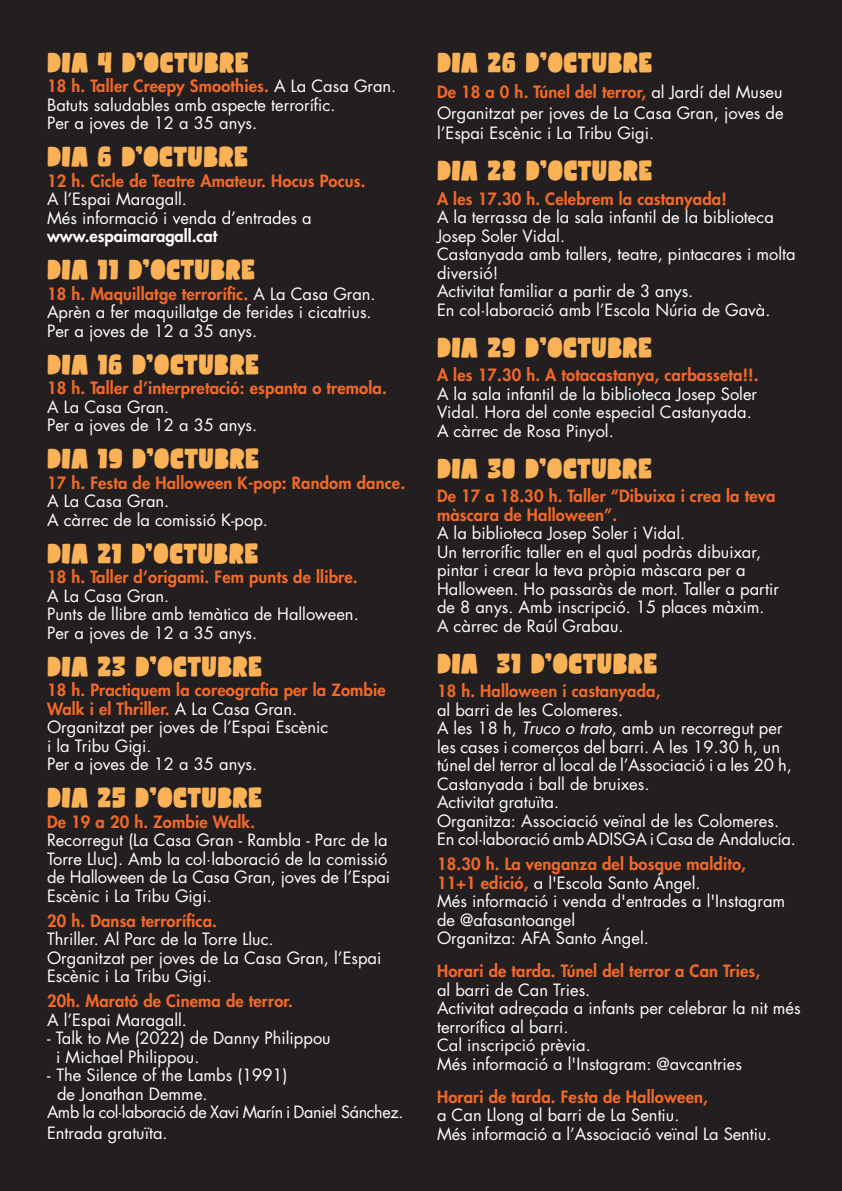
<style>
.page{position:relative;width:842px;height:1191px;background:#231f20}
.page>*{position:absolute;margin:0;border:0;box-sizing:border-box;transform-origin:0 0}
.t1{font:28px "Bata";letter-spacing:.025em;color:#fbb257;scale:.89 1}
.t2{font:16.4px/18.4px "Futura Std";color:#fff}
.t3{font:800 16.4px/18.4px "Futura Std";letter-spacing:.01em;color:#f26929}
.t4{font:16.4px "Futura Std";letter-spacing:-.025em;color:#fff}
.t5{font:800 16.4px "Futura Std";color:#fff}
.s1{font-weight:800;color:#f26929}
.s2{font-style:italic}
</style>
<div class="page">
<h1 class="t1" style="left:47px;top:45px;width:228px">DIA 4 D’OCTUBRE</h1>
<p class="t2" style="left:47px;top:77px;width:351px"><span class="s1">18 h. Taller Creepy Smoothies.</span> A La Casa Gran.<br>Batuts saludables amb aspecte terrorífic.<br>Per a joves de 12 a 35 anys.</p>
<h1 class="t1" style="left:47px;top:139px;width:227px">DIA 6 D’OCTUBRE</h1>
<p class="t3" style="left:47px;top:171px;width:320px">12 h. Cicle de Teatre Amateur. Hocus Pocus.</p>
<p class="t2" style="left:47px;top:190px;width:266px">A l’Espai Maragall.<br>Més informació i venda d’entrades a</p>
<p class="t5" style="left:47px;top:226px;width:172px">www.espaimaragall.cat</p>
<h1 class="t1" style="left:47px;top:252px;width:235px">DIA 11 D’OCTUBRE</h1>
<p class="t2" style="left:47px;top:284px;width:330px"><span class="s1">18 h. Maquillatge terrorífic.</span> A La Casa Gran.<br>Aprèn a fer maquillatge de ferides i cicatrius.<br>Per a joves de 12 a 35 anys.</p>
<h1 class="t1" style="left:47px;top:347px;width:239px">DIA 16 D’OCTUBRE</h1>
<p class="t3" style="left:47px;top:379px;width:341px">18 h. Taller d’interpretació: espanta o tremola.</p>
<p class="t2" style="left:47px;top:397px;width:212px">A La Casa Gran.<br>Per a joves de 12 a 35 anys.</p>
<h1 class="t1" style="left:47px;top:441px;width:240px">DIA 19 D’OCTUBRE</h1>
<p class="t3" style="left:47px;top:473px;width:360px">17 h. Festa de Halloween K-pop: Random dance.</p>
<p class="t2" style="left:47px;top:492px;width:222px">A La Casa Gran.<br>A càrrec de la comissió K-pop.</p>
<h1 class="t1" style="left:47px;top:536px;width:239px">DIA 21 D’OCTUBRE</h1>
<p class="t3" style="left:47px;top:568px;width:312px">18 h. Taller d’origami. Fem punts de llibre.</p>
<p class="t2" style="left:47px;top:586px;width:313px">A La Casa Gran.<br>Punts de llibre amb temàtica de Halloween.<br>Per a joves de 12 a 35 anys.</p>
<h1 class="t1" style="left:47px;top:649px;width:243px">DIA 23 D’OCTUBRE</h1>
<p class="t2" style="left:47px;top:681px;width:340px"><span class="s1">18 h. Practiquem la coreografia per la Zombie<br>Walk i el Thriller.</span> A La Casa Gran.<br>Organitzat per joves de l’Espai Escènic<br>i la Tribu Gigi.<br>Per a joves de 12 a 35 anys.</p>
<h1 class="t1" style="left:47px;top:780px;width:243px">DIA 25 D’OCTUBRE</h1>
<p class="t3" style="left:47px;top:812px;width:210px">De 19 a 20 h. Zombie Walk.</p>
<p class="t2" style="left:47px;top:831px;width:345px">Recorregut (La Casa Gran - Rambla - Parc de la Torre Lluc). Amb la col·laboració de la comissió de Halloween de La Casa Gran, joves de l’Espai Escènic i La Tribu Gigi.</p>
<p class="t3" style="left:47px;top:911px;width:171px">20 h. Dansa terrorífica.</p>
<p class="t2" style="left:47px;top:930px;width:336px">Thriller. Al Parc de la Torre Lluc.<br>Organitzat per joves de La Casa Gran, l’Espai<br>Escènic i La Tribu Gigi.</p>
<p class="t3" style="left:47px;top:992px;width:247px">20h. Marató de Cinema de terror.</p>
<p class="t2" style="left:47px;top:1010px;width:141px">A l’Espai Maragall.</p>
<p class="t2" style="left:56px;top:1029px;width:276px;text-indent:-9px">- Talk to Me (2022) de Danny Philippou i Michael Philippou.</p>
<p class="t2" style="left:47px;top:1066px;width:242px">- The Silence of the Lambs (1991)</p>
<p class="t2" style="left:57px;top:1084px;width:152px">de Jonathan Demme.</p>
<p class="t4" style="left:47px;top:1101px;width:358px">Amb la col·laboració de Xavi Marín i Daniel Sánchez.</p>
<p class="t2" style="left:47px;top:1123px;width:122px">Entrada gratuïta.</p>
<h1 class="t1" style="left:437px;top:45px;width:243px">DIA 26 D’OCTUBRE</h1>
<p class="t2" style="left:437px;top:82px;width:348px;line-height:20.4px;text-align:justify"><span class="s1">De 18 a 0 h. Túnel del terror,</span> al Jardí del Museu Organitzat per joves de La Casa Gran, joves de l’Espai Escènic i La Tribu Gigi.</p>
<h1 class="t1" style="left:437px;top:153px;width:243px">DIA 28 D’OCTUBRE</h1>
<p class="t3" style="left:437px;top:189px;width:291px">A les 17.30 h. Celebrem la castanyada!</p>
<p class="t2" style="left:437px;top:208px;width:360px">A la terrassa de la sala infantil de la biblioteca Josep Soler Vidal.<br>Castanyada amb tallers, teatre, pintacares i molta diversió!<br>Activitat familiar a partir de 3 anys.<br>En col·laboració amb l’Escola Núria de Gavà.</p>
<h1 class="t1" style="left:437px;top:330px;width:243px">DIA 29 D’OCTUBRE</h1>
<p class="t3" style="left:437px;top:366px;width:323px">A les 17.30 h. A totacastanya, carbasseta!!.</p>
<p class="t2" style="left:437px;top:384px;width:322px">A la sala infantil de la biblioteca Josep Soler<br>Vidal. Hora del conte especial Castanyada.<br>A càrrec de Rosa Pinyol.</p>
<h1 class="t1" style="left:437px;top:451px;width:243px">DIA 30 D’OCTUBRE</h1>
<p class="t3" style="left:437px;top:487px;width:340px">De 17 a 18.30 h. Taller “Dibuixa i crea la teva màscara de Halloween”.</p>
<p class="t2" style="left:437px;top:524px;width:343px">A la biblioteca Josep Soler i Vidal.<br>Un terrorífic taller en el qual podràs dibuixar, pintar i crear la teva pròpia màscara per a Halloween. Ho passaràs de mort. Taller a partir de 8 anys. Amb inscripció. 15 places màxim.<br>A càrrec de Raúl Grabau.</p>
<h1 class="t1" style="left:437px;top:646px;width:249px">DIA 31 D’OCTUBRE</h1>
<p class="t3" style="left:437px;top:682px;width:225px">18 h. Halloween i castanyada,</p>
<p class="t2" style="left:437px;top:700px;width:360px">al barri de les Colomeres.<br>A les 18 h, <span class="s2">Truco o trato</span>, amb un recorregut per les cases i comerços del barri. A les 19.30 h, un túnel del terror al local de l’Associació i a les 20 h, Castanyada i ball de bruixes.<br>Activitat gratuïta.<br>Organitza: Associació veïnal de les Colomeres.<br>En col·laboració amb ADISGA iCasa de Andalucía.</p>
<p class="t2" style="left:437px;top:855px;width:350px"><span class="s1">18.30 h. La venganza del bosque maldito, 11+1 edició,</span> a l'Escola Santo Ángel.<br>Més informació i venda d'entrades a l'Instagram de @afasantoangel<br>Organitza: AFA Santo Ángel.</p>
<p class="t3" style="left:437px;top:962px;width:325px">Horari de tarda. Túnel del terror a Can Tries,</p>
<p class="t2" style="left:437px;top:980px;width:365px">al barri de Can Tries.<br>Activitat adreçada a infants per celebrar la nit més terrorífica al barri.<br>Cal inscripció prèvia.<br>Més informació a l'Instagram: @avcantries</p>
<p class="t3" style="left:437px;top:1087px;width:272px">Horari de tarda. Festa de Halloween,</p>
<p class="t2" style="left:437px;top:1106px;width:336px">a Can Llong al barri de La Sentiu.<br>Més informació a l’Associació veïnal La Sentiu.</p>
</div>
